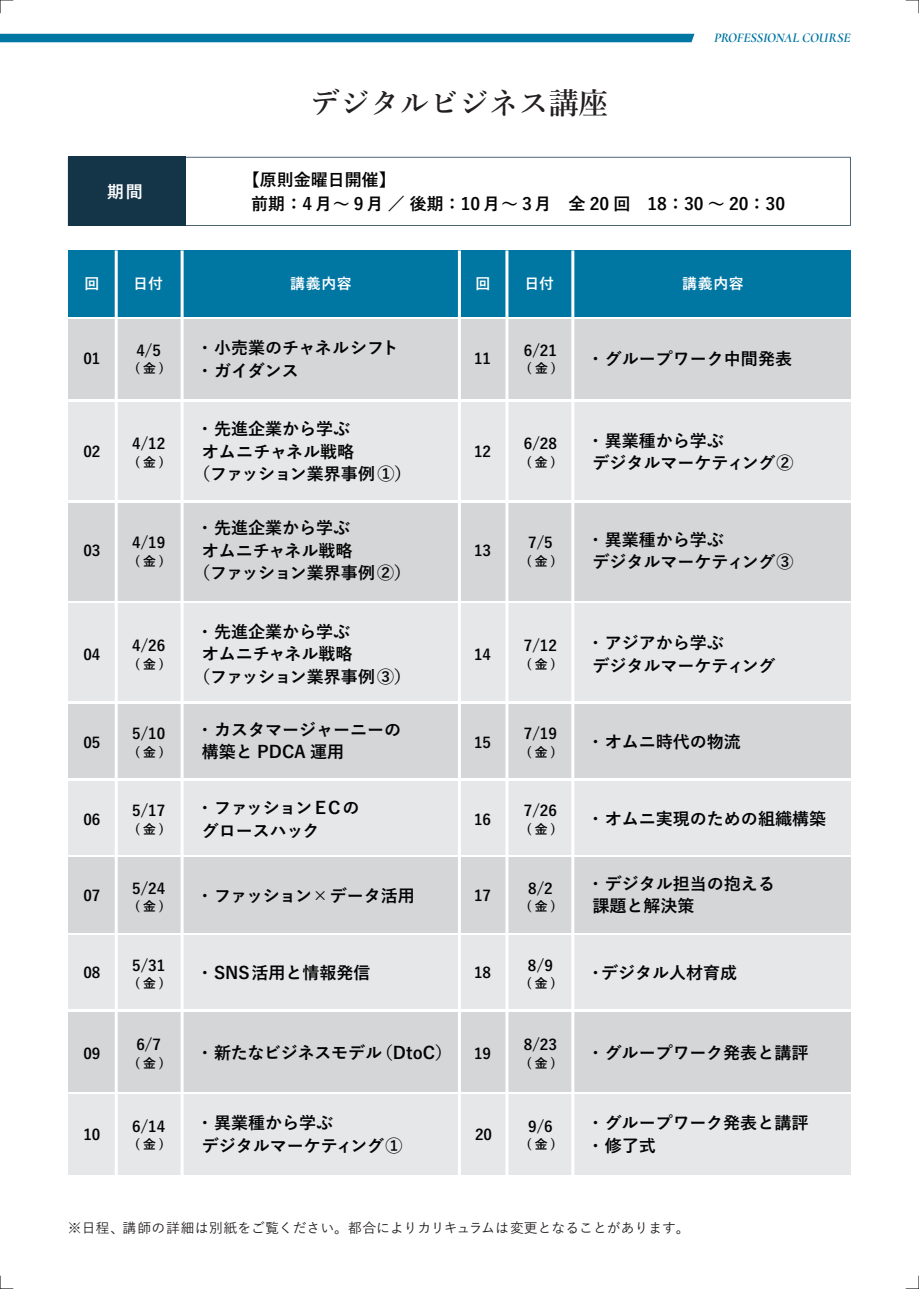
<style>
.page{position:relative;width:919px;height:1289px;background:#fff}
.page>*{position:absolute;margin:0;border:0;box-sizing:border-box;transform-origin:0 0}
.t1{font:600 29.7px "Yu Min";color:#231f20}
.t2{font:700 16.95px/22.5px "Yu Go";color:#030303}
.t3{font:700 16.95px/22.5px "Yu Go";letter-spacing:-.02em;color:#030303}
.t4{font:700 16.95px "Yu Go";color:#fff}
.t5{font:700 14.85px "Yu Go";color:#030303}
.t6{font:700 14.85px "Yu Go";letter-spacing:.04em;color:#fff}
.t7{font:500 13.8px "Yu Go";color:#231f20}
.t8{font:italic 700 13.5px "Cormorant Infant";color:#0076a3}
.t9{font:700 12.75px "Yu Go";color:#030303}
</style>
<div class="page">
<svg style="left:0;top:1275px;width:13px;height:14px"></svg>
<svg style="left:0;top:0;width:13px;height:13px"></svg>
<svg style="left:905px;top:0;width:14px;height:13px"></svg>
<svg style="left:905px;top:1275px;width:14px;height:14px"></svg>
<div style="left:0;top:34px;width:694px;height:8px;background:#0076a3"></div>
<svg style="left:185px;top:157px;width:665px;height:69px"></svg>
<div style="left:68px;top:157px;width:117px;height:69px;background:#143447"></div>
<div style="left:68px;top:250px;width:782px;height:66px;background:#0076a3"></div>
<div style="left:68px;top:319px;width:782px;height:80px;background:#d5d6d8"></div>
<div style="left:68px;top:402px;width:782px;height:98px;background:#e6e7e9"></div>
<div style="left:68px;top:503px;width:782px;height:97px;background:#d5d6d8"></div>
<div style="left:68px;top:603px;width:782px;height:98px;background:#e6e7e9"></div>
<div style="left:68px;top:704px;width:782px;height:73px;background:#d5d6d8"></div>
<div style="left:68px;top:780px;width:782px;height:74px;background:#e6e7e9"></div>
<div style="left:68px;top:857px;width:782px;height:75px;background:#d5d6d8"></div>
<div style="left:68px;top:935px;width:782px;height:74px;background:#e6e7e9"></div>
<div style="left:68px;top:1012px;width:782px;height:79px;background:#d5d6d8"></div>
<div style="left:68px;top:1094px;width:782px;height:80px;background:#e6e7e9"></div>
<hr style="left:115px;top:250px;width:3px;height:947px;background:#fff">
<hr style="left:505px;top:250px;width:3px;height:947px;background:#fff">
<hr style="left:181px;top:250px;width:3px;height:947px;background:#fff">
<hr style="left:571px;top:250px;width:3px;height:947px;background:#fff">
<hr style="left:458px;top:250px;width:3px;height:949px;background:#fff">
<p class="t4" style="left:107px;top:182px;width:37px">期間</p>
<h1 class="t1" style="left:310px;top:86px;width:299px">デジタルビジネス講座</h1>
<p class="t2" style="left:243px;top:169px;width:155px">【原則金曜日開催】</p>
<p class="t8" style="left:714px;top:30px;width:138px">PROFESSIONAL COURSE</p>
<p class="t2" style="left:251px;top:193px;width:535px">前期：4 月～ 9 月／ 後期：10 月～ 3月　全 20 回　18：30 ～ 20：30</p>
<p class="t6" style="left:290px;top:275px;width:63px">講義内容</p>
<p class="t6" style="left:475px;top:275px;width:16px">回</p>
<p class="t6" style="left:682px;top:275px;width:63px">講義内容</p>
<p class="t6" style="left:85px;top:275px;width:16px">回</p>
<p class="t6" style="left:133px;top:275px;width:31px">日付</p>
<p class="t6" style="left:524px;top:275px;width:31px">日付</p>
<p class="t5" style="left:83px;top:350px;width:19px">01</p>
<p class="t5" style="left:136px;top:342px;width:26px">4/5</p>
<p class="t9" style="left:135px;top:361px;width:31px">(金)</p>
<p class="t2" style="left:196px;top:337px;width:204px">・ 小売業のチャネルシフト・ ガイダンス</p>
<p class="t2" style="left:587px;top:347px;width:206px">・ グループワーク中間発表</p>
<p class="t5" style="left:524px;top:342px;width:35px">6/21</p>
<p class="t9" style="left:526px;top:361px;width:31px">( 金 )</p>
<p class="t5" style="left:474px;top:350px;width:19px">11</p>
<p class="t5" style="left:83px;top:443px;width:19px">02</p>
<p class="t5" style="left:132px;top:435px;width:35px">4/12</p>
<p class="t9" style="left:135px;top:454px;width:31px">(金)</p>
<p class="t2" style="left:196px;top:418px;width:155px">・ 先進企業から学ぶ</p>
<p class="t2" style="left:202px;top:441px;width:154px">オムニチャネル戦略</p>
<p class="t2" style="left:193px;top:463px;width:220px">（ファッション業界事例①）</p>
<p class="t5" style="left:474px;top:443px;width:19px">12</p>
<p class="t5" style="left:524px;top:435px;width:35px">6/28</p>
<p class="t9" style="left:526px;top:454px;width:31px">(金)</p>
<p class="t2" style="left:592px;top:429px;width:203px;text-indent:-5px">・ 異業種から学ぶ<br>デジタルマーケティング②</p>
<p class="t5" style="left:83px;top:542px;width:19px">03</p>
<p class="t5" style="left:132px;top:534px;width:35px">4/19</p>
<p class="t9" style="left:135px;top:553px;width:31px">(金)</p>
<p class="t2" style="left:196px;top:517px;width:155px">・ 先進企業から学ぶ</p>
<p class="t2" style="left:202px;top:540px;width:152px">オムニチャネル戦略</p>
<p class="t2" style="left:193px;top:562px;width:219px">（ファッション業界事例②）</p>
<p class="t5" style="left:474px;top:542px;width:19px">13</p>
<p class="t5" style="left:528px;top:534px;width:26px">7/5</p>
<p class="t9" style="left:526px;top:553px;width:31px">(金)</p>
<p class="t2" style="left:592px;top:528px;width:203px;text-indent:-5px">・ 異業種から学ぶ<br>デジタルマーケティング③</p>
<p class="t5" style="left:83px;top:646px;width:19px">04</p>
<p class="t5" style="left:132px;top:637px;width:35px">4/26</p>
<p class="t9" style="left:135px;top:657px;width:31px">(金)</p>
<p class="t2" style="left:196px;top:620px;width:155px">・ 先進企業から学ぶ</p>
<p class="t2" style="left:202px;top:643px;width:152px">オムニチャネル戦略</p>
<p class="t2" style="left:193px;top:665px;width:219px">（ファッション業界事例③）</p>
<p class="t5" style="left:474px;top:645px;width:19px">14</p>
<p class="t5" style="left:524px;top:637px;width:35px">7/12</p>
<p class="t9" style="left:526px;top:657px;width:31px">(金)</p>
<p class="t2" style="left:592px;top:632px;width:185px;text-indent:-5px">・ アジアから学ぶ<br>デジタルマーケティング</p>
<p class="t5" style="left:83px;top:734px;width:19px">05</p>
<p class="t5" style="left:132px;top:725px;width:35px">5/10</p>
<p class="t9" style="left:135px;top:745px;width:31px">(金)</p>
<p class="t2" style="left:202px;top:718px;width:201px;text-indent:-5px">・ カスタマージャーニーの構築と PDCA 運用</p>
<p class="t5" style="left:474px;top:734px;width:19px">15</p>
<p class="t5" style="left:524px;top:725px;width:35px">7/19</p>
<p class="t9" style="left:526px;top:745px;width:31px">(金)</p>
<p class="t2" style="left:587px;top:731px;width:155px">・ オムニ時代の物流</p>
<p class="t5" style="left:83px;top:811px;width:19px">06</p>
<p class="t5" style="left:132px;top:802px;width:35px">5/17</p>
<p class="t9" style="left:135px;top:822px;width:31px">(金)</p>
<p class="t3" style="left:202px;top:797px;width:159px;text-indent:-5px">・ファッションＥＣのグロースハック</p>
<p class="t2" style="left:587px;top:808px;width:240px">・ オムニ実現のための組織構築</p>
<p class="t5" style="left:524px;top:802px;width:35px">7/26</p>
<p class="t9" style="left:526px;top:822px;width:31px">(金)</p>
<p class="t5" style="left:474px;top:811px;width:19px">16</p>
<p class="t5" style="left:83px;top:886px;width:19px">07</p>
<p class="t5" style="left:132px;top:879px;width:35px">5/24</p>
<p class="t9" style="left:135px;top:899px;width:31px">(金)</p>
<p class="t3" style="left:196px;top:885px;width:220px">・ファッション×データ活用</p>
<p class="t5" style="left:474px;top:886px;width:19px">17</p>
<p class="t5" style="left:528px;top:879px;width:26px">8/2</p>
<p class="t9" style="left:526px;top:899px;width:31px">(金)</p>
<p class="t2" style="left:592px;top:872px;width:184px;text-indent:-5px">・ デジタル担当の抱える課題と解決策</p>
<p class="t5" style="left:83px;top:963px;width:19px">08</p>
<p class="t5" style="left:132px;top:956px;width:35px">5/31</p>
<p class="t9" style="left:135px;top:976px;width:31px">(金)</p>
<p class="t5" style="left:527px;top:956px;width:27px">8/9</p>
<p class="t9" style="left:526px;top:976px;width:31px">(金)</p>
<p class="t2" style="left:196px;top:962px;width:175px">・ SNS活用と情報発信</p>
<p class="t2" style="left:587px;top:962px;width:151px">・デジタル人材育成</p>
<p class="t5" style="left:474px;top:963px;width:19px">18</p>
<p class="t5" style="left:83px;top:1044px;width:19px">09</p>
<p class="t5" style="left:136px;top:1036px;width:26px">6/7</p>
<p class="t9" style="left:135px;top:1055px;width:31px">(金)</p>
<p class="t5" style="left:524px;top:1036px;width:35px">8/23</p>
<p class="t9" style="left:526px;top:1055px;width:31px">(金)</p>
<p class="t2" style="left:196px;top:1042px;width:257px">・新たなビジネスモデル（DtoC）</p>
<p class="t2" style="left:587px;top:1042px;width:223px">・グループワーク発表と講評</p>
<p class="t5" style="left:474px;top:1044px;width:19px">19</p>
<p class="t5" style="left:83px;top:1126px;width:19px">10</p>
<p class="t5" style="left:132px;top:1117px;width:35px">6/14</p>
<p class="t9" style="left:135px;top:1137px;width:31px">(金)</p>
<p class="t2" style="left:202px;top:1112px;width:202px;text-indent:-5px">・ 異業種から学ぶ<br>デジタルマーケティング①</p>
<p class="t2" style="left:587px;top:1112px;width:223px">・グループワーク発表と講評・ 修了式</p>
<p class="t5" style="left:528px;top:1117px;width:26px">9/6</p>
<p class="t9" style="left:526px;top:1137px;width:31px">(金)</p>
<p class="t5" style="left:475px;top:1126px;width:18px">20</p>
<p class="t7" style="left:68px;top:1214px;width:623px">※日程、講師の詳細は別紙をご覧ください。都合によりカリキュラムは変更となることがあります。</p>
</div>
